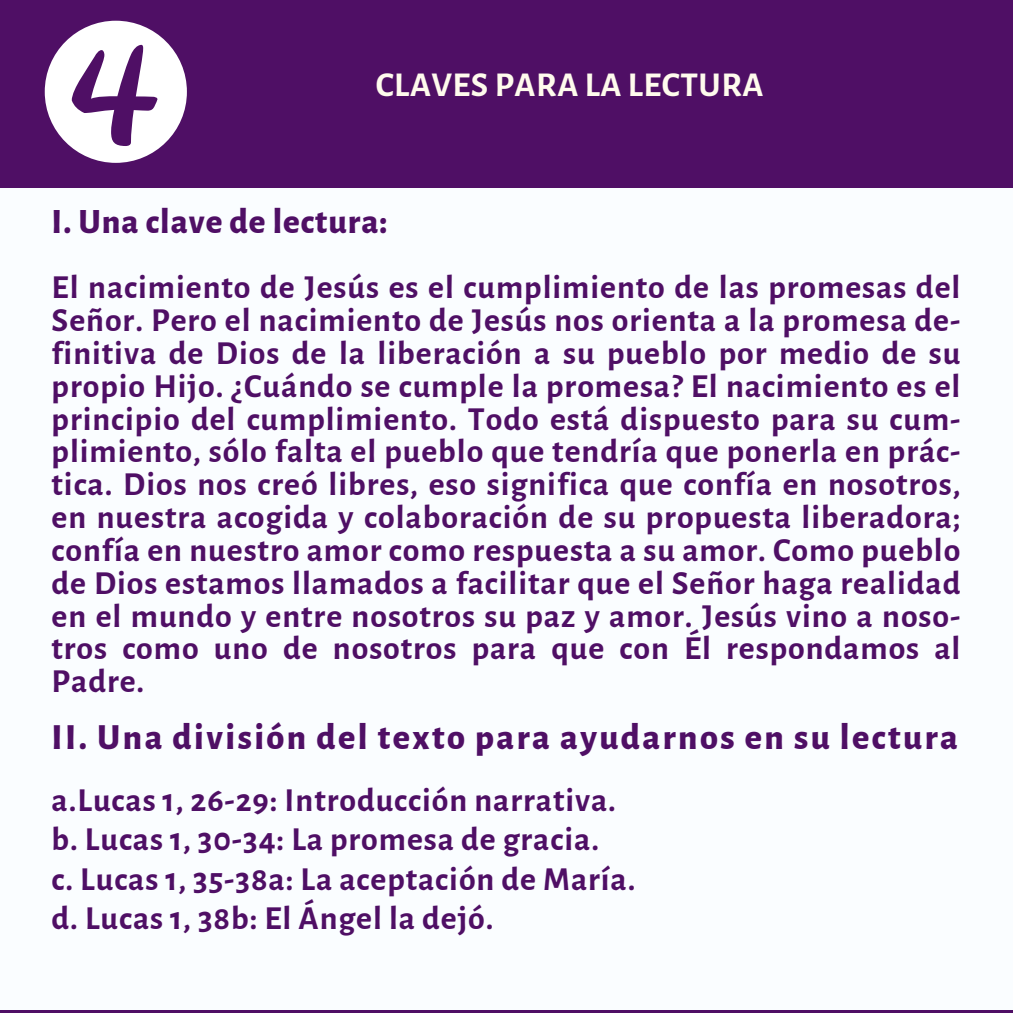
<style>
.page{position:relative;width:1013px;height:1013px;background:#fff}
.page>*{position:absolute;margin:0;border:0;box-sizing:border-box;transform-origin:0 0}
.t1{font:800 36.25px "Alegreya Sans";letter-spacing:.065em;color:#4f0f65}
.t2{font:800 35px "Alegreya Sans";letter-spacing:.03em;color:#4f0f65}
.t3{font:700 35px "Alegreya Sans";letter-spacing:.015em;color:#fffbed}
.t4{font:700 33.75px/32.8px "Alegreya Sans";letter-spacing:.03em;color:#4f0f65;text-align:justify}
</style>
<div class="page">
<div style="left:0;top:0;width:1012px;height:1012px;background:#4f0f65"></div>
<div style="left:0;top:188px;width:1012px;height:821px;background:#fafdff"></div>
<svg style="left:45px;top:21px;width:142px;height:142px"></svg>
<p class="t3" style="left:376px;top:68px;width:389px">CLAVES PARA LA LECTURA</p>
<p class="t2" style="left:52px;top:205px;width:337px">I. Una clave de lectura:</p>
<p class="t4" style="left:52px;top:272px;width:910px">El nacimiento de Jesús es el cumplimiento de las promesas del Señor. Pero el nacimiento de Jesús nos orienta a la promesa de&shy;finitiva de Dios de la liberación a su pueblo por medio de su propio Hijo. ¿Cuándo se cumple la promesa? El nacimiento es el principio del cumplimiento. Todo está dispuesto para su cum&shy;plimiento, sólo falta el pueblo que tendría que ponerla en prác&shy;tica. Dios nos creó libres, eso significa que confía en nosotros, en nuestra acogida y colaboración de su propuesta liberadora; confía en nuestro amor como respuesta a su amor. Como pueblo de Dios estamos llamados a facilitar que el Señor haga realidad en el mundo y entre nosotros su paz y amor. Jesús vino a noso&shy;tros como uno de nosotros para que con Él respondamos al Padre.</p>
<p class="t1" style="left:52px;top:720px;width:908px">II. Una división del texto para ayudarnos en su lectura</p>
<p class="t4" style="left:52px;top:784px;width:566px">a.Lucas 1, 26-29: Introducción narrativa.</p>
<p class="t4" style="left:52px;top:823px;width:549px">b. Lucas 1, 30-34: La promesa de gracia.</p>
<p class="t4" style="left:52px;top:863px;width:585px">c. Lucas 1, 35-38a: La aceptación de María.</p>
<p class="t4" style="left:52px;top:902px;width:443px">d. Lucas 1, 38b: El Ángel la dejó.</p>
</div>
